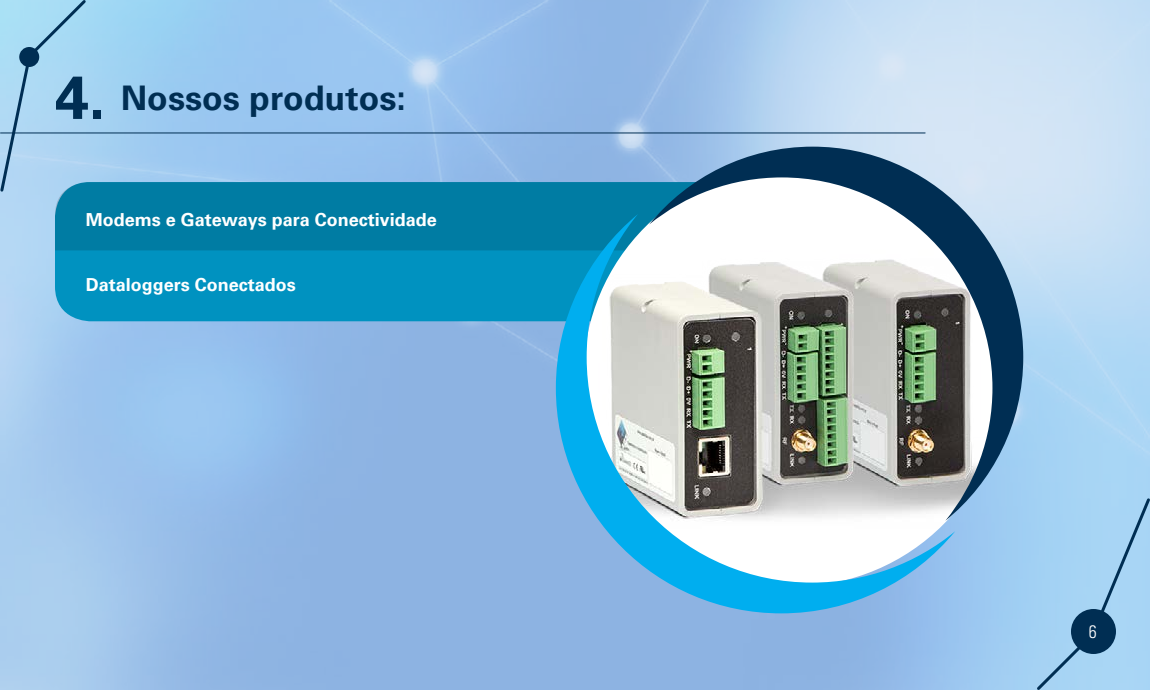
<style>
.page{position:relative;width:1150px;height:690px;background:#fff}
.page>*{position:absolute;margin:0;border:0;box-sizing:border-box;transform-origin:0 0}
.t1{font:700 34px "Univers";color:#002e53}
.t2{font:700 18px "Univers";color:#fff}
.t3{font:300 condensed 18px "Univers LT Std";color:#fff}
.s1{font-size:60.8px}
</style>
<div class="page">
<img style="left:0;top:0;width:1150px;height:690px">
<svg style="left:1034px;top:496px;width:116px;height:194px;background:#96c4e4"></svg>
<svg style="left:0;top:0;width:88px;height:194px;background:#a2ceea"></svg>
<hr style="left:0;top:132px;width:925px;height:1px;background:#002e53">
<div style="left:55px;top:250px;width:501px;height:71px;background:#0092c0"></div>
<div style="left:55px;top:182px;width:594px;height:68px;background:#007ca3"></div>
<svg style="left:556px;top:214px;width:399px;height:399px"></svg>
<svg style="left:649px;top:147px;width:374px;height:374px"></svg>
<h1 class="t1" style="left:55px;top:78px;width:353px"><span class="s1">4.</span> Nossos produtos:</h1>
<p class="t2" style="left:86px;top:209px;width:353px">Modems e Gateways para Conectividade</p>
<p class="t2" style="left:86px;top:274px;width:212px">Dataloggers Conectados</p>
<p class="t3" style="left:1089px;top:621px;width:9px">6</p>
</div>
